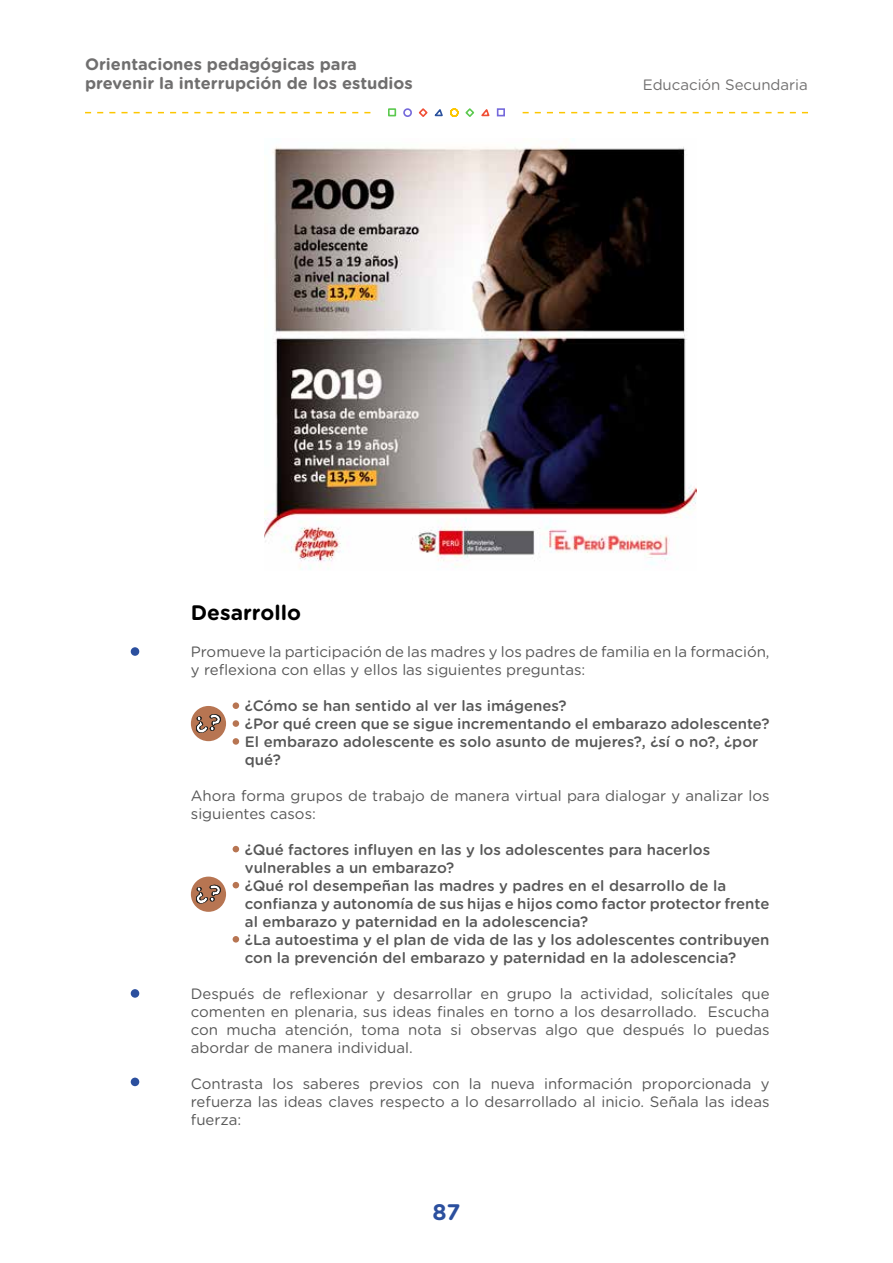
<style>
.page{position:relative;width:893px;height:1263px;background:#fff}
.page>*{position:absolute;margin:0;border:0;box-sizing:border-box;transform-origin:0 0}
.t1{font:700 22.5px "Gotham Rounded";color:#2b4f9e}
.t2{font:700 21px "Gotham Rounded";color:#000}
.t3{font:700 16.5px/19.8px "Gotham Rounded";color:#706f6f}
.t4{font:15px/18px "Gotham Rounded";color:#575757}
.t5{font:500 15px/18px "Gotham Rounded";color:#575757}
.t6{font:15px "Gotham Rounded";color:#706f6f}
</style>
<div class="page">
<svg style="left:523px;top:112px;width:285px;height:1px"></svg>
<svg style="left:85px;top:112px;width:285px;height:1px"></svg>
<div style="left:403px;top:108px;width:9px;height:9px;border:2px solid #7569db;border-radius:50%"></div>
<div style="left:388px;top:108px;width:8px;height:8px;border:2px solid #5cc94f"></div>
<div style="left:497px;top:108px;width:8px;height:8px;border:2px solid #7569db"></div>
<svg style="left:418px;top:108px;width:72px;height:9px"></svg>
<div style="left:233px;top:702px;width:6px;height:7px;background:#b77552;border-radius:50%"></div>
<div style="left:233px;top:720px;width:6px;height:7px;background:#b77552;border-radius:50%"></div>
<div style="left:233px;top:738px;width:6px;height:7px;background:#b77552;border-radius:50%"></div>
<div style="left:191px;top:706px;width:35px;height:35px;background:#b77552;border-radius:50%"></div>
<svg style="left:196px;top:714px;width:25px;height:19px"></svg>
<svg style="left:233px;top:936px;width:6px;height:6px"></svg>
<svg style="left:233px;top:882px;width:6px;height:6px"></svg>
<svg style="left:233px;top:846px;width:6px;height:6px"></svg>
<div style="left:191px;top:876px;width:35px;height:36px;background:#b77552;border-radius:50%"></div>
<svg style="left:196px;top:884px;width:25px;height:20px"></svg>
<div style="left:131px;top:647px;width:8px;height:9px;background:#2b4f9e;border-radius:50%"></div>
<div style="left:131px;top:989px;width:8px;height:9px;background:#2b4f9e;border-radius:50%"></div>
<div style="left:131px;top:1077px;width:8px;height:9px;background:#2b4f9e;border-radius:50%"></div>
<img style="left:264px;top:138px;width:432px;height:432px">
<p class="t3" style="left:85px;top:53px;width:329px">Orientaciones pedagógicas para prevenir la interrupción de los estudios</p>
<p class="t6" style="left:643px;top:75px;width:167px">Educación Secundaria</p>
<h2 class="t2" style="left:191px;top:597px;width:112px">Desarrollo</h2>
<p class="t4" style="left:191px;top:642px;width:580px">Promueve la participación de las madres y los padres de familia en la formación, y reflexiona con ellas y ellos las siguientes preguntas:</p>
<p class="t5" style="left:245px;top:696px;width:526px">¿Cómo se han sentido al ver las imágenes?<br>¿Por qué creen que se sigue incrementando el embarazo adolescente?<br>El embarazo adolescente es solo asunto de mujeres?, ¿sí o no?, ¿por qué?</p>
<p class="t4" style="left:191px;top:786px;width:580px">Ahora forma grupos de trabajo de manera virtual para dialogar y analizar los siguientes casos:</p>
<p class="t5" style="left:245px;top:840px;width:526px">¿Qué factores influyen en las y los adolescentes para hacerlos vulnerables a un embarazo?<br>¿Qué rol desempeñan las madres y padres en el desarrollo de la confianza y autonomía de sus hijas e hijos como factor protector frente al embarazo y paternidad en la adolescencia?<br>¿La autoestima y el plan de vida de las y los adolescentes contribuyen con la prevención del embarazo y paternidad en la adolescencia?</p>
<p class="t4" style="left:191px;top:984px;width:580px;text-align:justify">Después de reflexionar y desarrollar en grupo la actividad, solicítales que comenten en plenaria, sus ideas finales en torno a los desarrollado. Escucha con mucha atención, toma nota si observas algo que después lo puedas abordar de manera individual.</p>
<p class="t4" style="left:191px;top:1074px;width:580px;text-align:justify">Contrasta los saberes previos con la nueva información proporcionada y refuerza las ideas claves respecto a lo desarrollado al inicio. Señala las ideas fuerza:</p>
<h1 class="t1" style="left:433px;top:1195px;width:29px">87</h1>
</div>
